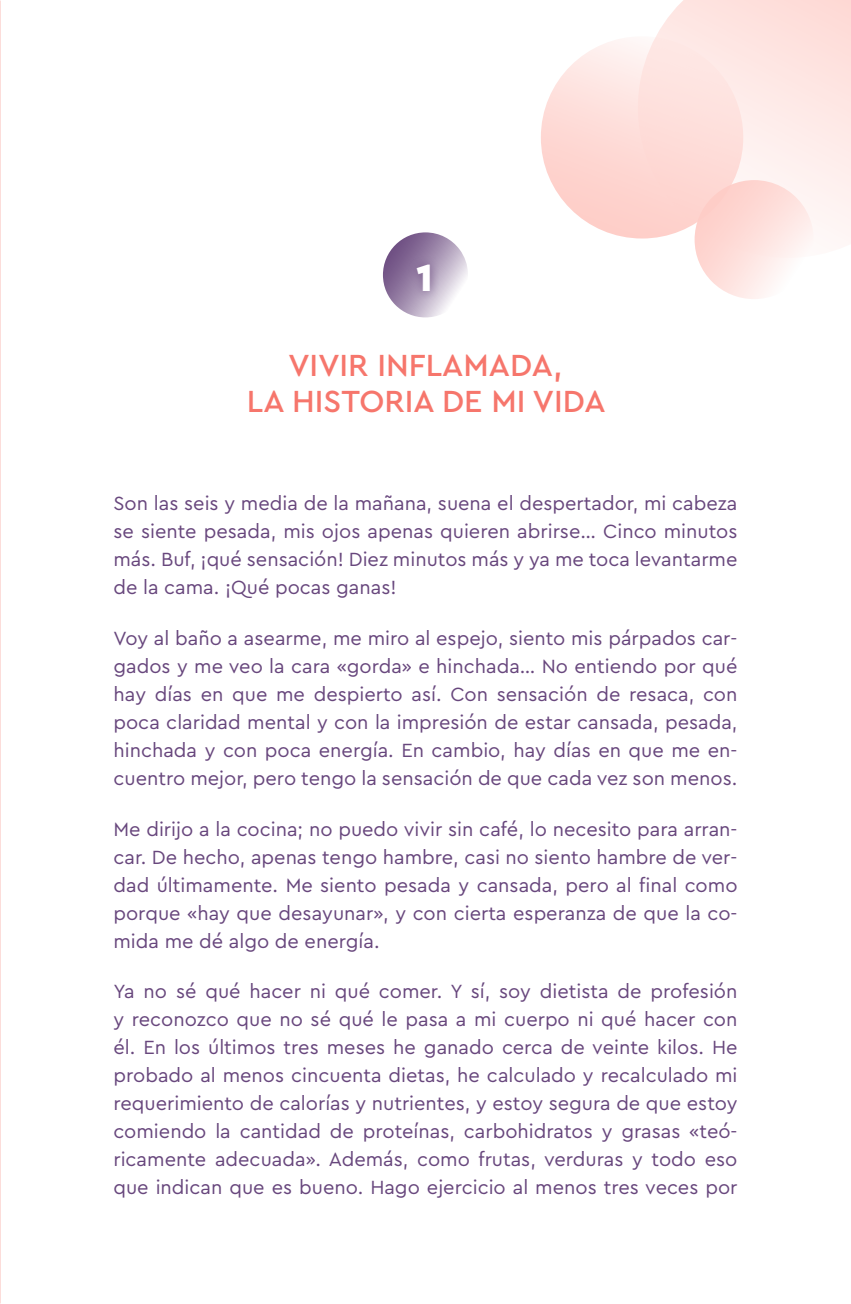
<style>
.page{position:relative;width:851px;height:1304px;background:#fff}
.page>*{position:absolute;margin:0;border:0;box-sizing:border-box;transform-origin:0 0}
.t1{font:900 40px "Cera Pro";color:#fff}
.t2{font:500 32px/36px "Cera Pro";color:#f6766c;text-align:center}
.t3{font:20px/28px "Cera Pro";color:#68477d;text-align:justify}
</style>
<div class="page">
<svg style="left:656px;top:0;width:194px;height:237px;fill:#fee5e2"></svg>
<svg style="left:541px;top:36px;width:272px;height:263px"></svg>
<svg style="left:383px;top:232px;width:85px;height:85px"></svg>
<div style="left:407px;top:255px;width:33px;height:46px;background:#68477d;opacity:.75"></div>
<p class="t1" style="left:416px;top:251px;width:18px">1</p>
<p class="t2" style="left:247px;top:346px;width:360px">VIVIR INFLAMADA,<br>LA HISTORIA DE MI VIDA</p>
<p class="t3" style="left:113px;top:489px;width:625px">Son las seis y media de la mañana, suena el despertador, mi cabeza se siente pesada, mis ojos apenas quieren abrirse… Cinco minutos más. Buf, ¡qué sensación! Diez minutos más y ya me toca levantarme de la cama. ¡Qué pocas ganas!</p>
<p class="t3" style="left:113px;top:623px;width:625px">Voy al baño a asearme, me miro al espejo, siento mis párpados car&shy;gados y me veo la cara «gorda» e hinchada… No entiendo por qué hay días en que me despierto así. Con sensación de resaca, con poca claridad mental y con la impresión de estar cansada, pesada, hinchada y con poca energía. En cambio, hay días en que me en&shy;cuentro mejor, pero tengo la sensación de que cada vez son menos.</p>
<p class="t3" style="left:113px;top:814px;width:625px">Me dirijo a la cocina; no puedo vivir sin café, lo necesito para arran&shy;car. De hecho, apenas tengo hambre, casi no siento hambre de ver&shy;dad últimamente. Me siento pesada y cansada, pero al final como porque «hay que desayunar», y con cierta esperanza de que la co&shy;mida me dé algo de energía.</p>
<p class="t3" style="left:113px;top:977px;width:625px">Ya no sé qué hacer ni qué comer. Y sí, soy dietista de profesión y reconozco que no sé qué le pasa a mi cuerpo ni qué hacer con él. En los últimos tres meses he ganado cerca de veinte kilos. He probado al menos cincuenta dietas, he calculado y recalculado mi requerimiento de calorías y nutrientes, y estoy segura de que estoy comiendo la cantidad de proteínas, carbohidratos y grasas «teó&shy;ricamente adecuada». Además, como frutas, verduras y todo eso que indican que es bueno. Hago ejercicio al menos tres veces por</p>
</div>
